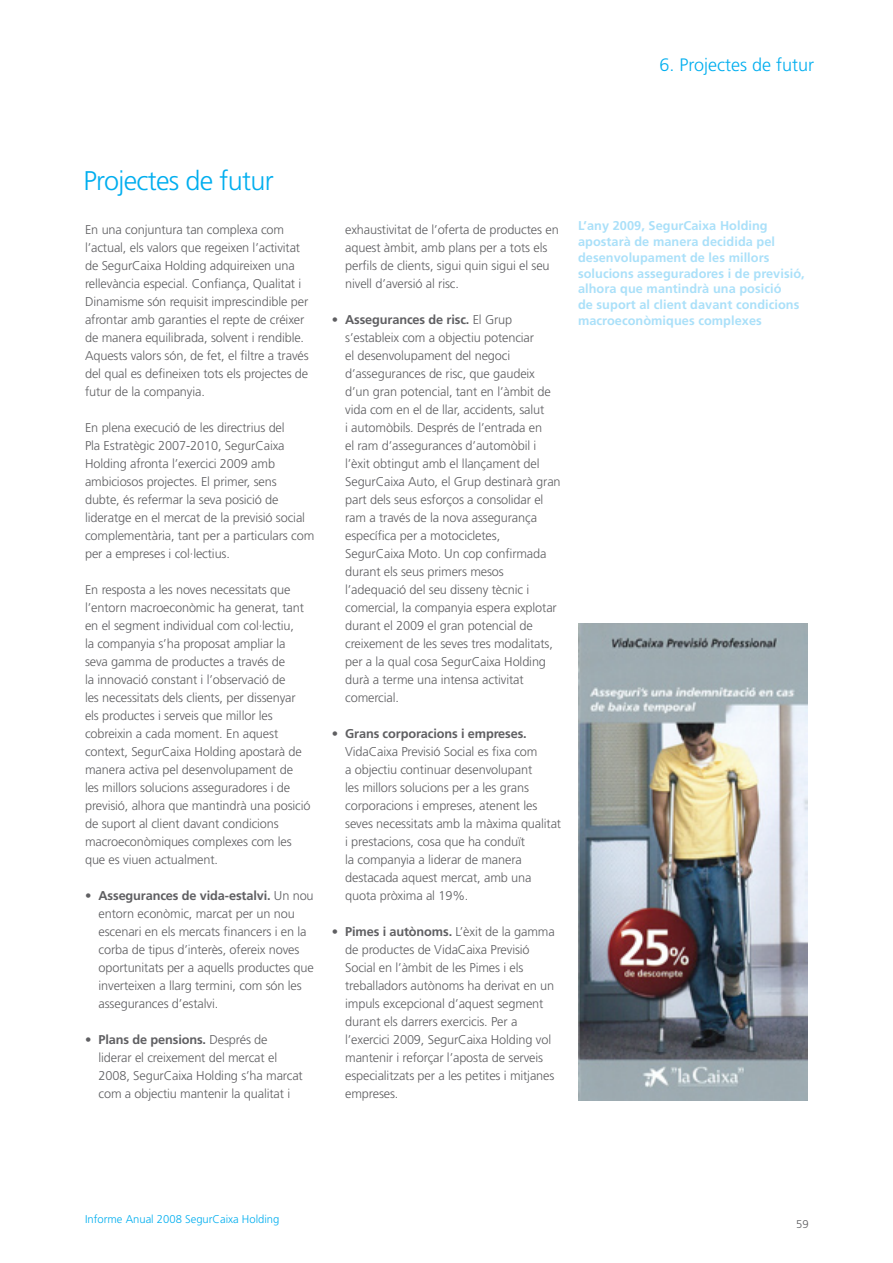
<style>
.page{position:relative;width:893px;height:1263px;background:#fff}
.page>*{position:absolute;margin:0;border:0;box-sizing:border-box;transform-origin:0 0}
.t1{font:300 27px "Frutiger LT Std";letter-spacing:-.025em;color:#00aeef}
.t2{font:300 18px "Frutiger LT Std";color:#00aeef}
.t3{font:300 12.75px/18px "Frutiger LT Std";letter-spacing:-.01em;color:#5f5f62}
.t4{font:700 12.75px/15.8px "Frutiger LT Std";letter-spacing:.005em;color:#aae0f9}
.t5{font:700 12.75px "Frutiger LT Std";letter-spacing:-.01em;color:#5f5f62}
.t6{font:300 11.25px "Frutiger LT Std";color:#00aeef}
.t7{font:300 11.25px "Frutiger LT Std";color:#5f5f62}
.s1{font-weight:700}
</style>
<div class="page">
<img style="left:578px;top:623px;width:230px;height:478px">
<h2 class="t2" style="left:659px;top:55px;width:156px">6. Projectes de futur</h2>
<h1 class="t1" style="left:83px;top:165px;width:192px">Projectes de futur</h1>
<p class="t3" style="left:85px;top:221px;width:225px">En una conjuntura tan complexa com l’actual, els valors que regeixen l’activitat de SegurCaixa Holding adquireixen una rellevància especial. Confiança, Qualitat i Dinamisme són requisit imprescindible per afrontar amb garanties el repte de créixer de manera equilibrada, solvent i rendible.<br>Aquests valors són, de fet, el filtre a través del qual es defineixen tots els projectes de futur de la companyia.</p>
<p class="t3" style="left:85px;top:419px;width:231px">En plena execució de les directrius del<br>Pla Estratègic 2007-2010, SegurCaixa Holding afronta l’exercici 2009 amb ambiciosos projectes. El primer, sens dubte, és refermar la seva posició de lideratge en el mercat de la previsió social complementària, tant per a particulars com per a empreses i col·lectius.</p>
<p class="t3" style="left:85px;top:581px;width:227px">En resposta a les noves necessitats que l’entorn macroeconòmic ha generat, tant en el segment individual com col·lectiu,<br>la companyia s’ha proposat ampliar la seva gamma de productes a través de<br>la innovació constant i l’observació de<br>les necessitats dels clients, per dissenyar els productes i serveis que millor les cobreixin a cada moment. En aquest context, SegurCaixa Holding apostarà de manera activa pel desenvolupament de<br>les millors solucions asseguradores i de previsió, alhora que mantindrà una posició de suport al client davant condicions macroeconòmiques complexes com les que es viuen actualment.</p>
<p class="t3" style="left:99px;top:887px;width:217px;text-indent:-14px"><span class="s1">• Assegurances de vida-estalvi.</span> Un nou entorn econòmic, marcat per un nou escenari en els mercats financers i en la corba de tipus d’interès, ofereix noves oportunitats per a aquells productes que inverteixen a llarg termini, com són les assegurances d’estalvi.</p>
<p class="t3" style="left:99px;top:1031px;width:206px;text-indent:-14px"><span class="s1">• Plans de pensions.</span> Després de liderar el creixement del mercat el 2008, SegurCaixa Holding s’ha marcat com a objectiu mantenir la qualitat i</p>
<p class="t3" style="left:345px;top:221px;width:215px">exhaustivitat de l’oferta de productes en aquest àmbit, amb plans per a tots els perfils de clients, sigui quin sigui el seu nivell d’aversió al risc.</p>
<p class="t3" style="left:345px;top:311px;width:217px;text-indent:-14px"><span class="s1">• Assegurances de risc.</span> El Grup s’estableix com a objectiu potenciar<br>el desenvolupament del negoci d’assegurances de risc, que gaudeix d’un gran potencial, tant en l’àmbit de vida com en el de llar, accidents, salut<br>i automòbils. Després de l’entrada en<br>el ram d’assegurances d’automòbil i l’èxit obtingut amb el llançament del SegurCaixa Auto, el Grup destinarà gran part dels seus esforços a consolidar el ram a través de la nova assegurança específica per a motocicletes, SegurCaixa Moto. Un cop confirmada durant els seus primers mesos l’adequació del seu disseny tècnic i comercial, la companyia espera explotar durant el 2009 el gran potencial de creixement de les seves tres modalitats, per a la qual cosa SegurCaixa Holding durà a terme una intensa activitat comercial.</p>
<p class="t5" style="left:332px;top:726px;width:197px">• Grans corporacions i empreses.</p>
<p class="t3" style="left:345px;top:743px;width:218px">VidaCaixa Previsió Social es fixa com<br>a objectiu continuar desenvolupant<br>les millors solucions per a les grans corporacions i empreses, atenent les seves necessitats amb la màxima qualitat i prestacions, cosa que ha conduït<br>la companyia a liderar de manera destacada aquest mercat, amb una quota pròxima al 19%.</p>
<p class="t3" style="left:345px;top:923px;width:211px;text-indent:-14px"><span class="s1">• Pimes i autònoms.</span> L’èxit de la gamma de productes de VidaCaixa Previsió Social en l’àmbit de les Pimes i els treballadors autònoms ha derivat en un impuls excepcional d’aquest segment durant els darrers exercicis. Per a l’exercici 2009, SegurCaixa Holding vol mantenir i reforçar l’aposta de serveis especialitzats per a les petites i mitjanes empreses.</p>
<p class="t4" style="left:578px;top:218px;width:228px">L’any 2009, SegurCaixa Holding apostarà de manera decidida pel desenvolupament de les millors solucions asseguradores i de previsió, alhora que mantindrà una posició<br>de suport al client davant condicions macroeconòmiques complexes</p>
<p class="t6" style="left:85px;top:1212px;width:196px">Informe Anual 2008 SegurCaixa Holding</p>
<p class="t7" style="left:796px;top:1217px;width:14px">59</p>
</div>
